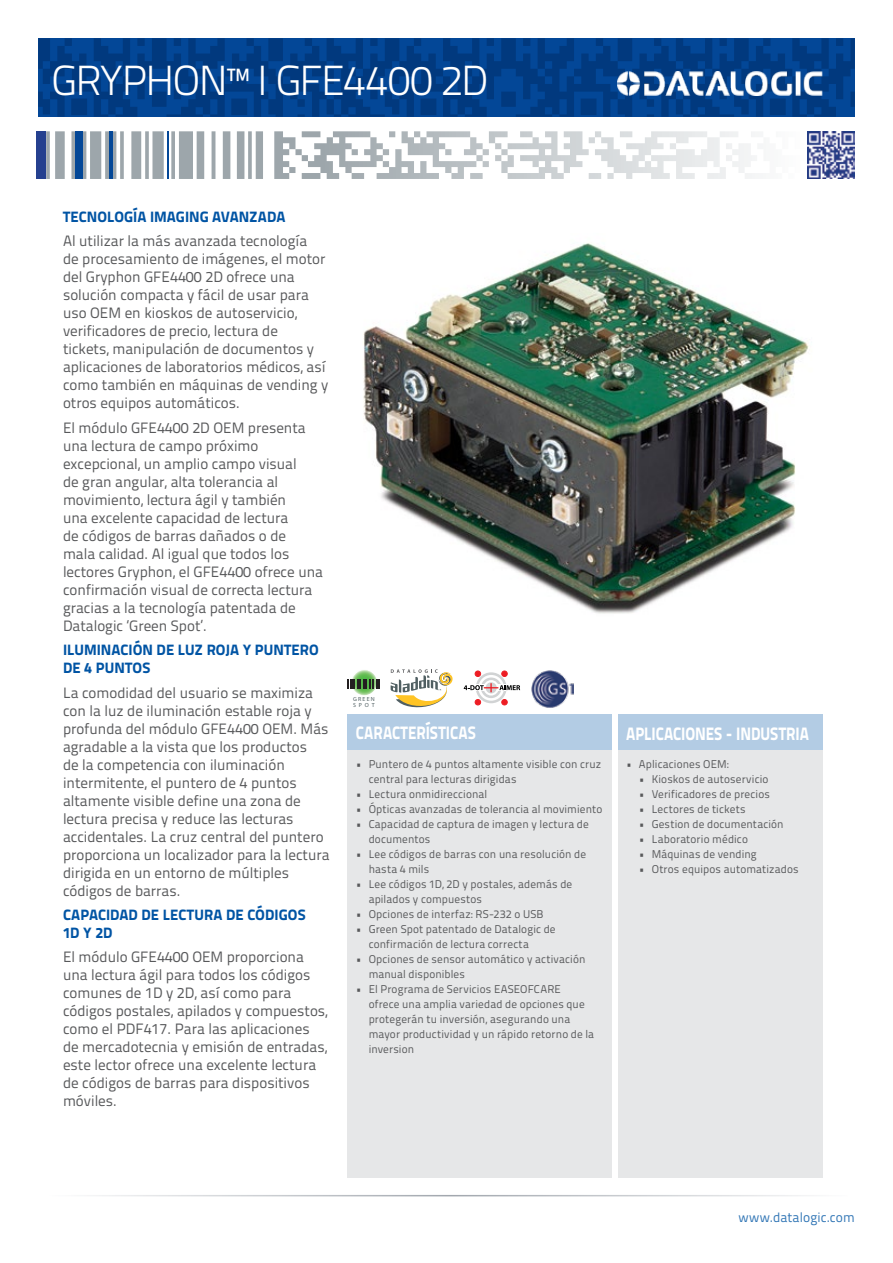
<style>
.page{position:relative;width:893px;height:1263px;background:#fff}
.page>*{position:absolute;margin:0;border:0;box-sizing:border-box;transform-origin:0 0}
.t1{font:300 42px "Titillium Text 22 L";letter-spacing:-.04em;color:#fff}
.t2{font:800 18px "Titillium Text 22 L";letter-spacing:-.005em;color:#fff;scale:.85 1}
.t3{font:15px/18px "Titillium Text 22 L";color:#58595b}
.t4{font:800 15px/18px "Titillium Text 22 L";letter-spacing:.005em;color:#0054a4}
.t5{font:13.5px "Titillium Text 22 L";letter-spacing:.005em;color:#3377b6}
.t6{font:11.25px/15px "Titillium Text 22 L";letter-spacing:.01em;color:#58595b}
.t7{font:900 6px/6px "Myriad Pro";letter-spacing:.2em;color:#505f62}
</style>
<div class="page">
<svg style="left:38px;top:38px;width:817px;height:79px;fill:#013c84"></svg>
<svg style="left:302px;top:131px;width:453px;height:48px"></svg>
<hr style="left:167px;top:131px;width:2px;height:48px;background:#034797">
<div style="left:75px;top:131px;width:7px;height:48px;background:#034797"></div>
<hr style="left:109px;top:131px;width:4px;height:48px;background:#034797">
<div style="left:37px;top:131px;width:9px;height:48px;background:#25408f"></div>
<hr style="left:45px;top:1195px;width:803px;height:1px;background:#9da3aa">
<div style="left:348px;top:714px;width:264px;height:36px;background:#b3cce4"></div>
<div style="left:618px;top:714px;width:204px;height:36px;background:#b3cce4"></div>
<div style="left:348px;top:750px;width:264px;height:428px;background:#e6e7e8"></div>
<div style="left:618px;top:750px;width:204px;height:428px;background:#e6e7e8"></div>
<img style="left:618px;top:72px;width:204px;height:23px">
<img style="left:807px;top:131px;width:48px;height:48px">
<svg style="left:391px;top:669px;width:62px;height:39px"></svg>
<img style="left:531px;top:670px;width:43px;height:38px">
<svg style="left:351px;top:669px;width:26px;height:26px"></svg>
<svg style="left:348px;top:679px;width:7px;height:10px"></svg>
<hr style="left:357px;top:679px;width:4px;height:10px;background:#231f20">
<hr style="left:363px;top:679px;width:4px;height:10px;background:#231f20">
<svg style="left:369px;top:679px;width:5px;height:10px"></svg>
<hr style="left:376px;top:679px;width:4px;height:10px;background:#231f20">
<svg style="left:464px;top:671px;width:56px;height:34px"></svg>
<img style="left:363px;top:243px;width:446px;height:371px">
<h1 class="t1" style="left:51px;top:50px;width:438px">GRYPHON™ I GFE4400 2D</h1>
<p class="t4" style="left:63px;top:207px;width:224px">TECNOLOGÍA IMAGING AVANZADA</p>
<p class="t3" style="left:63px;top:231px;width:267px">Al utilizar la más avanzada tecnología<br>de procesamiento de imágenes, el motor del Gryphon GFE4400 2D ofrece una solución compacta y fácil de usar para uso OEM en kioskos de autoservicio, verificadores de precio, lectura de<br>tickets, manipulación de documentos y aplicaciones de laboratorios médicos, así como también en máquinas de vending y otros equipos automáticos.</p>
<p class="t3" style="left:63px;top:418px;width:262px">El módulo GFE4400 2D OEM presenta una lectura de campo próximo excepcional, un amplio campo visual<br>de gran angular, alta tolerancia al movimiento, lectura ágil y también<br>una excelente capacidad de lectura<br>de códigos de barras dañados o de<br>mala calidad. Al igual que todos los lectores Gryphon, el GFE4400 ofrece una confirmación visual de correcta lectura gracias a la tecnología patentada de Datalogic ‘Green Spot’.</p>
<p class="t4" style="left:63px;top:640px;width:257px">ILUMINACIÓN DE LUZ ROJA Y PUNTERO<br>DE 4 PUNTOS</p>
<p class="t3" style="left:63px;top:682px;width:268px">La comodidad del usuario se maximiza con la luz de iluminación estable roja y profunda del módulo GFE4400 OEM. Más agradable a la vista que los productos<br>de la competencia con iluminación intermitente, el puntero de 4 puntos altamente visible define una zona de lectura precisa y reduce las lecturas accidentales. La cruz central del puntero proporciona un localizador para la lectura dirigida en un entorno de múltiples códigos de barras.</p>
<p class="t4" style="left:63px;top:905px;width:244px">CAPACIDAD DE LECTURA DE CÓDIGOS<br>1D Y 2D</p>
<p class="t3" style="left:63px;top:947px;width:266px">El módulo GFE4400 OEM proporciona una lectura ágil para todos los códigos comunes de 1D y 2D, así como para códigos postales, apilados y compuestos, como el PDF417. Para las aplicaciones de mercadotecnia y emisión de entradas, este lector ofrece una excelente lectura de códigos de barras para dispositivos móviles.</p>
<p class="t7" style="left:353px;top:696px;width:23px">GREEN<br>SPOT</p>
<p class="t2" style="left:356px;top:719px;width:143px">CARACTERÍSTICAS</p>
<p class="t2" style="left:626px;top:719px;width:217px">APLICACIONES - INDUSTRIA</p>
<p class="t6" style="left:369px;top:756px;width:234px;text-indent:-13px">• Puntero de 4 puntos altamente visible con cruz central para lecturas dirigidas</p>
<p class="t6" style="left:356px;top:786px;width:133px">• Lectura onmidireccional</p>
<p class="t6" style="left:356px;top:801px;width:248px">• Ópticas avanzadas de tolerancia al movimiento</p>
<p class="t6" style="left:369px;top:816px;width:222px;text-indent:-13px">• Capacidad de captura de imagen y lectura de documentos</p>
<p class="t6" style="left:369px;top:846px;width:219px;text-indent:-13px">• Lee códigos de barras con una resolución de hasta 4 mils</p>
<p class="t6" style="left:369px;top:876px;width:205px;text-indent:-13px">• Lee códigos 1D, 2D y postales, además de apilados y compuestos</p>
<p class="t6" style="left:356px;top:906px;width:189px">• Opciones de interfaz: RS-232 o USB</p>
<p class="t6" style="left:369px;top:921px;width:188px;text-indent:-13px">• Green Spot patentado de Datalogic de confirmación de lectura correcta</p>
<p class="t6" style="left:369px;top:951px;width:218px;text-indent:-13px">• Opciones de sensor automático y activación manual disponibles</p>
<p class="t6" style="left:369px;top:981px;width:227px;text-indent:-13px">• El Programa de Servicios EASEOFCARE ofrece una amplia variedad de opciones que protegerán tu inversión, asegurando una mayor productividad y un rápido retorno de la inversion</p>
<p class="t6" style="left:626px;top:756px;width:104px">• Aplicaciones OEM:</p>
<p class="t6" style="left:639px;top:771px;width:131px">• Kioskos de autoservicio</p>
<p class="t6" style="left:639px;top:786px;width:133px">• Verificadores de precios</p>
<p class="t6" style="left:639px;top:801px;width:108px">• Lectores de tickets</p>
<p class="t6" style="left:639px;top:816px;width:146px">• Gestion de documentación</p>
<p class="t6" style="left:639px;top:831px;width:111px">• Laboratorio médico</p>
<p class="t6" style="left:639px;top:846px;width:119px">• Máquinas de vending</p>
<p class="t6" style="left:639px;top:861px;width:161px">• Otros equipos automatizados</p>
<p class="t5" style="left:738px;top:1207px;width:118px">www.datalogic.com</p>
</div>
